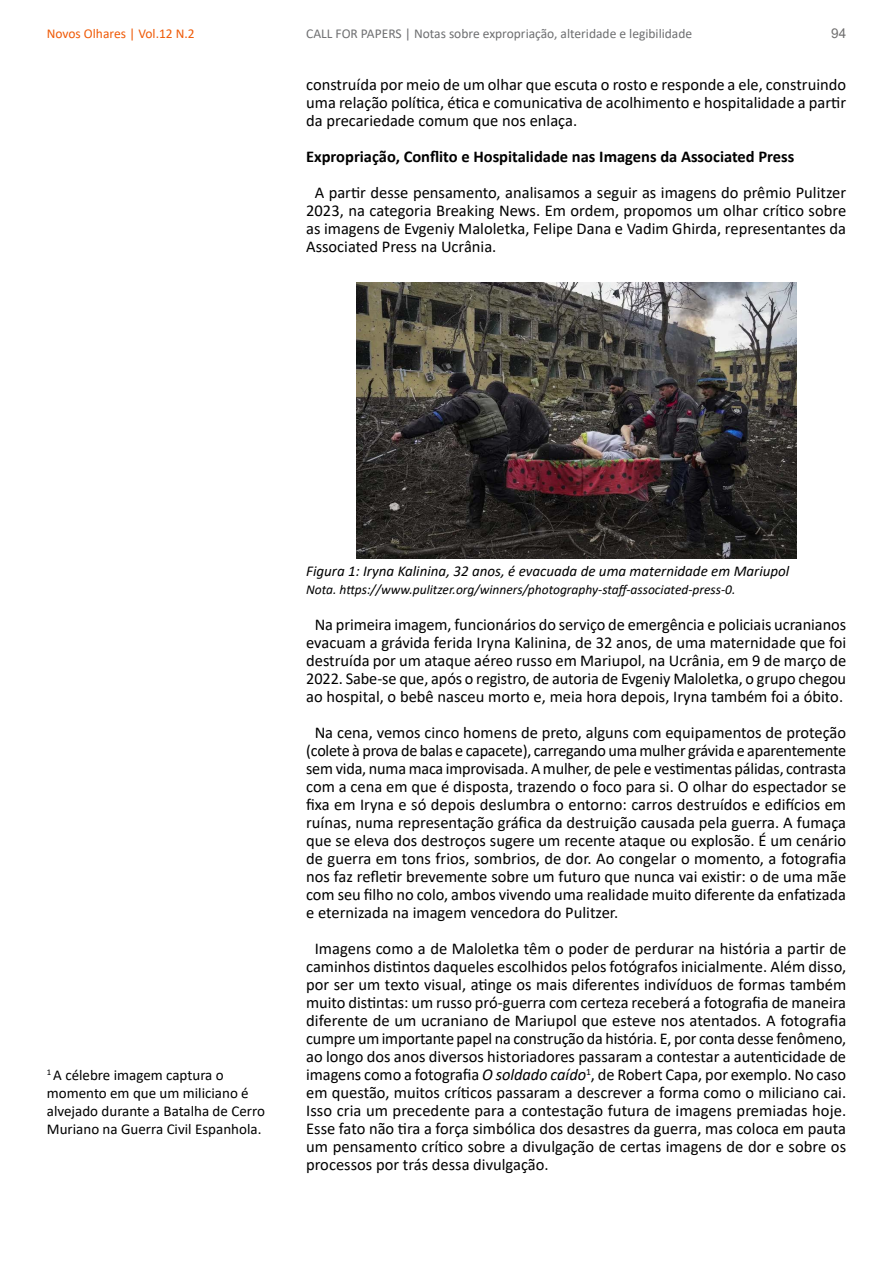
<style>
.page{position:relative;width:893px;height:1263px;background:#fff}
.page>*{position:absolute;margin:0;border:0;box-sizing:border-box;transform-origin:0 0}
.t1{font:16.5px/18px "Calibri";color:#000;text-align:justify}
.t2{font:700 16.5px "Calibri";color:#000}
.t3{font:15px/18px "Calibri";color:#000}
.t4{font:italic 15px "Calibri";color:#000}
.t5{font:italic 13.5px "Calibri";color:#000}
.t6{font:13.5px "Calibri";color:#6e6f71}
.t7{font:13.5px "Calibri";color:#ef5a07}
.t8{font:13.5px "Arial";color:#706f6f}
.s1{font-style:italic}
</style>
<div class="page">
<img style="left:356px;top:282px;width:440px;height:276px">
<p class="t7" style="left:47px;top:24px;width:150px">Novos Olhares | Vol.12 N.2</p>
<p class="t6" style="left:306px;top:24px;width:388px">CALL FOR PAPERS | Notas sobre expropriação, alteridade e legibilidade</p>
<p class="t8" style="left:831px;top:24px;width:17px">94</p>
<p class="t1" style="left:306px;top:75px;width:542px">construída por meio de um olhar que escuta o rosto e responde a ele, construindo uma relação política, ética e comunicativa de acolhimento e hospitalidade a partir da precariedade comum que nos enlaça.</p>
<p class="t2" style="left:306px;top:145px;width:490px">Expropriação, Conflito e Hospitalidade nas Imagens da Associated Press</p>
<p class="t1" style="left:306px;top:183px;width:542px;text-indent:9px">A partir desse pensamento, analisamos a seguir as imagens do prêmio Pulitzer 2023, na categoria Breaking News. Em ordem, propomos um olhar crítico sobre as imagens de Evgeniy Maloletka, Felipe Dana e Vadim Ghirda, representantes da Associated Press na Ucrânia.</p>
<p class="t3" style="left:47px;top:1066px;width:220px"><sup>1</sup> A célebre imagem captura o momento em que um miliciano é alvejado durante a Batalha de Cerro<br>Muriano na Guerra Civil Espanhola.</p>
<p class="t4" style="left:306px;top:561px;width:485px">Figura 1: Iryna Kalinina, 32 anos, é evacuada de uma maternidade em Mariupol</p>
<p class="t5" style="left:306px;top:580px;width:431px">Nota. https://www.pulitzer.org/winners/photography-staff-associated-press-0.</p>
<p class="t1" style="left:306px;top:615px;width:542px;text-align:center">Na primeira imagem, funcionários do serviço de emergência e policiais ucranianos evacuam a grávida ferida Iryna Kalinina, de 32 anos, de uma maternidade que foi destruída por um ataque aéreo russo em Mariupol, na Ucrânia, em 9 de março de 2022. Sabe-se que, após o registro, de autoria de Evgeniy Maloletka, o grupo chegou ao hospital, o bebê nasceu morto e, meia hora depois, Iryna também foi a óbito.</p>
<p class="t1" style="left:306px;top:723px;width:542px;text-indent:8px">Na cena, vemos cinco homens de preto, alguns com equipamentos de proteção (colete à prova de balas e capacete), carregando uma mulher grávida e aparentemente sem vida, numa maca improvisada. A mulher, de pele e vestimentas pálidas, contrasta com a cena em que é disposta, trazendo o foco para si. O olhar do espectador se fixa em Iryna e só depois deslumbra o entorno: carros destruídos e edifícios em ruínas, numa representação gráfica da destruição causada pela guerra. A fumaça que se eleva dos destroços sugere um recente ataque ou explosão. É um cenário de guerra em tons frios, sombrios, de dor. Ao congelar o momento, a fotografia nos faz refletir brevemente sobre um futuro que nunca vai existir: o de uma mãe com seu filho no colo, ambos vivendo uma realidade muito diferente da enfatizada e eternizada na imagem vencedora do Pulitzer.</p>
<p class="t1" style="left:306px;top:939px;width:542px;text-indent:9px">Imagens como a de Maloletka têm o poder de perdurar na história a partir de caminhos distintos daqueles escolhidos pelos fotógrafos inicialmente. Além disso, por ser um texto visual, atinge os mais diferentes indivíduos de formas também muito distintas: um russo pró-guerra com certeza receberá a fotografia de maneira diferente de um ucraniano de Mariupol que esteve nos atentados. A fotografia cumpre um importante papel na construção da história. E, por conta desse fenômeno, ao longo dos anos diversos historiadores passaram a contestar a autenticidade de imagens como a fotografia <span class="s1">O soldado caído</span><sup>1</sup>, de Robert Capa, por exemplo. No caso em questão, muitos críticos passaram a descrever a forma como o miliciano cai.<br>Isso cria um precedente para a contestação futura de imagens premiadas hoje.<br>Esse fato não tira a força simbólica dos desastres da guerra, mas coloca em pauta um pensamento crítico sobre a divulgação de certas imagens de dor e sobre os processos por trás dessa divulgação.</p>
</div>
